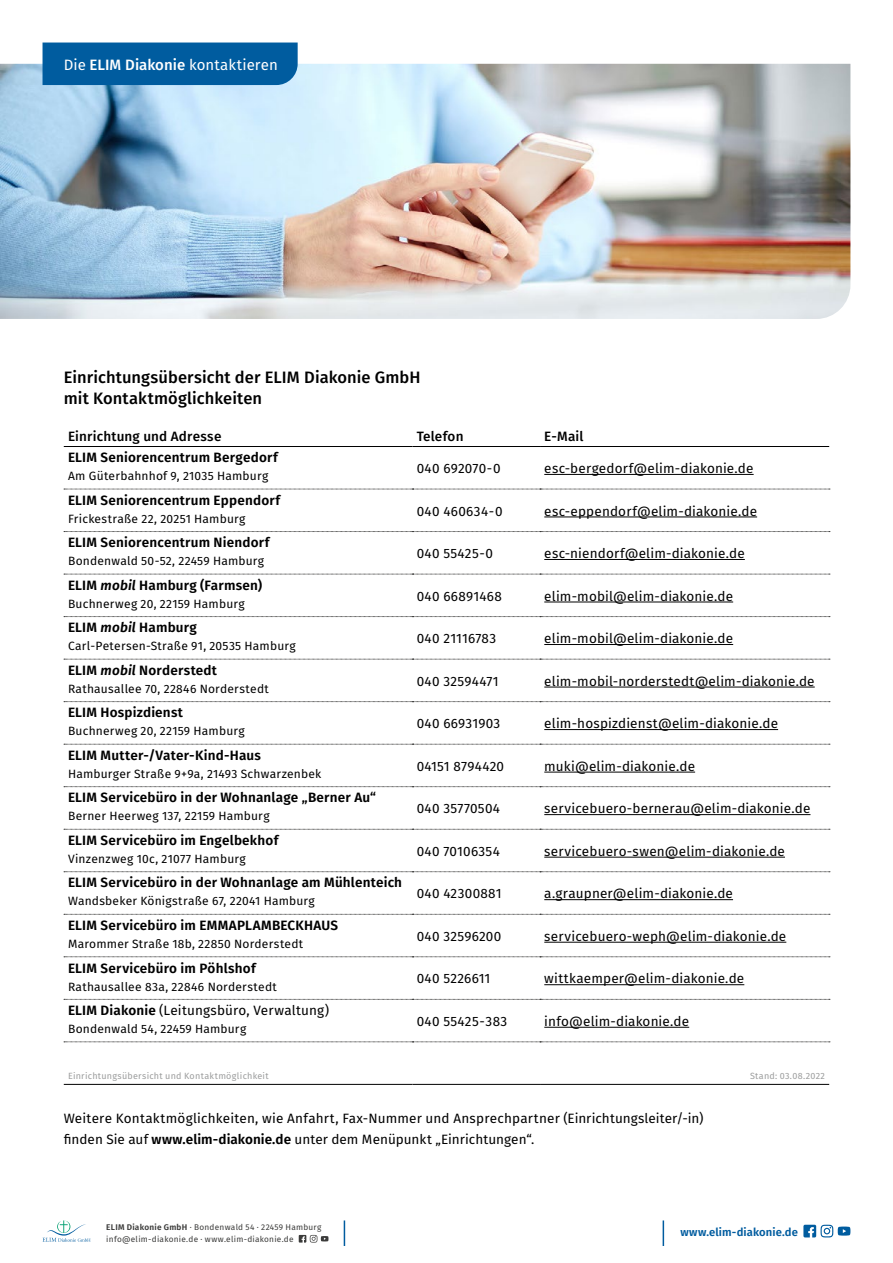
<style>
.page{position:relative;width:893px;height:1263px;background:#fff}
.page>*{position:absolute;margin:0;border:0;box-sizing:border-box;transform-origin:0 0}
.t1{font:500 16.5px/21.3px "Fira Sans";letter-spacing:.005em;color:#000}
.t2{font:15px "Fira Sans";color:#fff}
.t3{font:13.5px/21px "Fira Sans";letter-spacing:.01em;color:#000}
.t4{font:600 13.5px "Fira Sans";letter-spacing:.015em;color:#000}
.t5{font:500 13.5px "Fira Sans";letter-spacing:.015em;color:#000}
.t6{font:12px "Fira Sans";letter-spacing:.015em;color:#000}
.t7{font:600 11.25px "Fira Sans";letter-spacing:.01em;color:#005c9f}
.t8{font:9px "Fira Sans";letter-spacing:.03em;color:#9c9d9d}
.t9{font:8.25px/12px "Fira Sans";letter-spacing:.03em;color:#3b3b3a}
.s1{font-weight:500}
.s2{font-style:italic}
.s3{font-weight:600}
</style>
<div class="page">
<img style="left:0;top:64px;width:850px;height:255px">
<div style="left:43px;top:43px;width:255px;height:42px;background:#005c9f"></div>
<svg style="left:43px;top:1220px;width:48px;height:22px"></svg>
<svg style="left:803px;top:1225px;width:47px;height:12px"></svg>
<svg style="left:299px;top:1235px;width:29px;height:8px"></svg>
<svg style="left:663px;top:1220px;width:1px;height:26px"></svg>
<svg style="left:344px;top:1220px;width:1px;height:26px"></svg>
<hr style="left:64px;top:1084px;width:348px;height:1px;background:#000">
<hr style="left:412px;top:1084px;width:128px;height:1px;background:#000">
<hr style="left:540px;top:1084px;width:289px;height:1px;background:#000">
<svg style="left:64px;top:489px;width:766px;height:1px"></svg>
<svg style="left:64px;top:574px;width:766px;height:1px"></svg>
<svg style="left:64px;top:744px;width:766px;height:1px"></svg>
<svg style="left:64px;top:786px;width:766px;height:1px"></svg>
<svg style="left:64px;top:829px;width:766px;height:1px"></svg>
<svg style="left:64px;top:871px;width:766px;height:1px"></svg>
<svg style="left:64px;top:956px;width:766px;height:1px"></svg>
<svg style="left:64px;top:701px;width:766px;height:1px"></svg>
<svg style="left:64px;top:914px;width:766px;height:1px"></svg>
<svg style="left:64px;top:1041px;width:766px;height:1px"></svg>
<svg style="left:64px;top:659px;width:766px;height:1px"></svg>
<svg style="left:64px;top:531px;width:766px;height:1px"></svg>
<svg style="left:64px;top:616px;width:766px;height:1px"></svg>
<hr style="left:64px;top:446px;width:348px;height:1px;background:#000">
<hr style="left:412px;top:446px;width:128px;height:1px;background:#000">
<hr style="left:540px;top:446px;width:289px;height:1px;background:#000">
<svg style="left:64px;top:999px;width:766px;height:1px"></svg>
<hr style="left:544px;top:474px;width:210px;height:1px;background:#000">
<hr style="left:544px;top:517px;width:213px;height:1px;background:#000">
<hr style="left:544px;top:559px;width:201px;height:1px;background:#000">
<hr style="left:544px;top:602px;width:189px;height:1px;background:#000">
<hr style="left:544px;top:644px;width:189px;height:1px;background:#000">
<hr style="left:544px;top:687px;width:271px;height:1px;background:#000">
<hr style="left:544px;top:729px;width:234px;height:1px;background:#000">
<hr style="left:544px;top:772px;width:151px;height:1px;background:#000">
<hr style="left:544px;top:814px;width:266px;height:1px;background:#000">
<hr style="left:544px;top:857px;width:241px;height:1px;background:#000">
<hr style="left:544px;top:899px;width:189px;height:1px;background:#000">
<hr style="left:544px;top:942px;width:242px;height:1px;background:#000">
<hr style="left:544px;top:984px;width:200px;height:1px;background:#000">
<hr style="left:544px;top:1027px;width:145px;height:1px;background:#000">
<p class="t2" style="left:64px;top:54px;width:216px">Die <span class="s1">ELIM Diakonie</span> kontaktieren</p>
<p class="t1" style="left:64px;top:367px;width:358px">Einrichtungsübersicht der ELIM Diakonie GmbH mit Kontaktmöglichkeiten</p>
<p class="t5" style="left:68px;top:427px;width:155px">Einrichtung und Adresse</p>
<p class="t5" style="left:417px;top:427px;width:48px">Telefon</p>
<p class="t5" style="left:544px;top:427px;width:41px">E-Mail</p>
<p class="t4" style="left:68px;top:448px;width:211px">ELIM Seniorencentrum Bergedorf</p>
<p class="t6" style="left:68px;top:468px;width:202px">Am Güterbahnhof 9, 21035 Hamburg</p>
<p class="t3" style="left:417px;top:459px;width:85px">040 692070-0</p>
<p class="t3" style="left:544px;top:459px;width:211px">esc-bergedorf@elim-diakonie.de</p>
<p class="t4" style="left:68px;top:490px;width:214px">ELIM Seniorencentrum Eppendorf</p>
<p class="t6" style="left:68px;top:510px;width:179px">Frickestraße 22, 20251 Hamburg</p>
<p class="t4" style="left:68px;top:533px;width:203px">ELIM Seniorencentrum Niendorf</p>
<p class="t6" style="left:68px;top:553px;width:198px">Bondenwald 50-52, 22459 Hamburg</p>
<p class="t4" style="left:68px;top:576px;width:196px">ELIM <span class="s2">mobil</span> Hamburg (Farmsen)</p>
<p class="t6" style="left:68px;top:595px;width:178px">Buchnerweg 20, 22159 Hamburg</p>
<p class="t4" style="left:68px;top:618px;width:130px">ELIM <span class="s2">mobil</span> Hamburg</p>
<p class="t6" style="left:68px;top:638px;width:229px">Carl-Petersen-Straße 91, 20535 Hamburg</p>
<p class="t4" style="left:68px;top:661px;width:151px">ELIM <span class="s2">mobil</span> Norderstedt</p>
<p class="t6" style="left:68px;top:680px;width:202px">Rathausallee 70, 22846 Norderstedt</p>
<p class="t4" style="left:68px;top:703px;width:117px">ELIM Hospizdienst</p>
<p class="t6" style="left:68px;top:723px;width:178px">Buchnerweg 20, 22159 Hamburg</p>
<p class="t4" style="left:68px;top:746px;width:194px">ELIM Mutter-/Vater-Kind-Haus</p>
<p class="t6" style="left:68px;top:765px;width:255px">Hamburger Straße 9+9a, 21493 Schwarzenbek</p>
<p class="t4" style="left:68px;top:788px;width:310px">ELIM Servicebüro in der Wohnanlage „Berner Au“</p>
<p class="t6" style="left:68px;top:808px;width:203px">Berner Heerweg 137, 22159 Hamburg</p>
<p class="t4" style="left:68px;top:831px;width:212px">ELIM Servicebüro im Engelbekhof</p>
<p class="t6" style="left:68px;top:850px;width:179px">Vinzenzweg 10c, 21077 Hamburg</p>
<p class="t4" style="left:68px;top:873px;width:336px">ELIM Servicebüro in der Wohnanlage am Mühlenteich</p>
<p class="t6" style="left:68px;top:893px;width:248px">Wandsbeker Königstraße 67, 22041 Hamburg</p>
<p class="t4" style="left:68px;top:916px;width:272px">ELIM Servicebüro im EMMAPLAMBECKHAUS</p>
<p class="t6" style="left:68px;top:935px;width:237px">Marommer Straße 18b, 22850 Norderstedt</p>
<p class="t4" style="left:68px;top:958px;width:189px">ELIM Servicebüro im Pöhlshof</p>
<p class="t6" style="left:68px;top:978px;width:210px">Rathausallee 83a, 22846 Norderstedt</p>
<p class="t3" style="left:68px;top:1001px;width:263px"><span class="s3">ELIM Diakonie</span> (Leitungsbüro, Verwaltung)</p>
<p class="t6" style="left:68px;top:1020px;width:180px">Bondenwald 54, 22459 Hamburg</p>
<p class="t3" style="left:417px;top:501px;width:87px">040 460634-0</p>
<p class="t3" style="left:544px;top:501px;width:214px">esc-eppendorf@elim-diakonie.de</p>
<p class="t3" style="left:417px;top:544px;width:78px">040 55425-0</p>
<p class="t3" style="left:544px;top:544px;width:202px">esc-niendorf@elim-diakonie.de</p>
<p class="t3" style="left:417px;top:586px;width:87px">040 66891468</p>
<p class="t3" style="left:544px;top:586px;width:190px">elim-mobil@elim-diakonie.de</p>
<p class="t3" style="left:417px;top:629px;width:81px">040 21116783</p>
<p class="t3" style="left:544px;top:629px;width:190px">elim-mobil@elim-diakonie.de</p>
<p class="t3" style="left:417px;top:671px;width:83px">040 32594471</p>
<p class="t3" style="left:544px;top:671px;width:272px">elim-mobil-norderstedt@elim-diakonie.de</p>
<p class="t3" style="left:417px;top:714px;width:85px">040 66931903</p>
<p class="t3" style="left:544px;top:714px;width:235px">elim-hospizdienst@elim-diakonie.de</p>
<p class="t3" style="left:417px;top:756px;width:89px">04151 8794420</p>
<p class="t3" style="left:544px;top:756px;width:152px">muki@elim-diakonie.de</p>
<p class="t3" style="left:417px;top:799px;width:85px">040 35770504</p>
<p class="t3" style="left:544px;top:799px;width:268px">servicebuero-bernerau@elim-diakonie.de</p>
<p class="t3" style="left:417px;top:841px;width:85px">040 70106354</p>
<p class="t3" style="left:544px;top:841px;width:242px">servicebuero-swen@elim-diakonie.de</p>
<p class="t3" style="left:417px;top:884px;width:87px">040 42300881</p>
<p class="t3" style="left:544px;top:884px;width:190px">a.graupner@elim-diakonie.de</p>
<p class="t3" style="left:417px;top:927px;width:86px">040 32596200</p>
<p class="t3" style="left:544px;top:927px;width:244px">servicebuero-weph@elim-diakonie.de</p>
<p class="t3" style="left:417px;top:969px;width:75px">040 5226611</p>
<p class="t3" style="left:544px;top:969px;width:202px">wittkaemper@elim-diakonie.de</p>
<p class="t3" style="left:417px;top:1012px;width:92px">040 55425-383</p>
<p class="t3" style="left:544px;top:1012px;width:146px">info@elim-diakonie.de</p>
<p class="t8" style="left:68px;top:1070px;width:202px">Einrichtungsübersicht und Kontaktmöglichkeit</p>
<p class="t8" style="left:750px;top:1070px;width:76px">Stand: 03.08.2022</p>
<p class="t3" style="left:64px;top:1108px;width:641px">Weitere Kontaktmöglichkeiten, wie Anfahrt, Fax-Nummer und Ansprechpartner (Einrichtungsleiter/-in) finden Sie auf <span class="s3">www.elim-diakonie.de</span> unter dem Menüpunkt „Einrichtungen“.</p>
<p class="t9" style="left:106px;top:1221px;width:217px"><span class="s3">ELIM Diakonie GmbH</span> ∙ Bondenwald 54 ∙ 22459 Hamburg info@elim-diakonie.de ∙ www.elim-diakonie.de</p>
<p class="t7" style="left:680px;top:1224px;width:119px">www.elim-diakonie.de</p>
</div>
